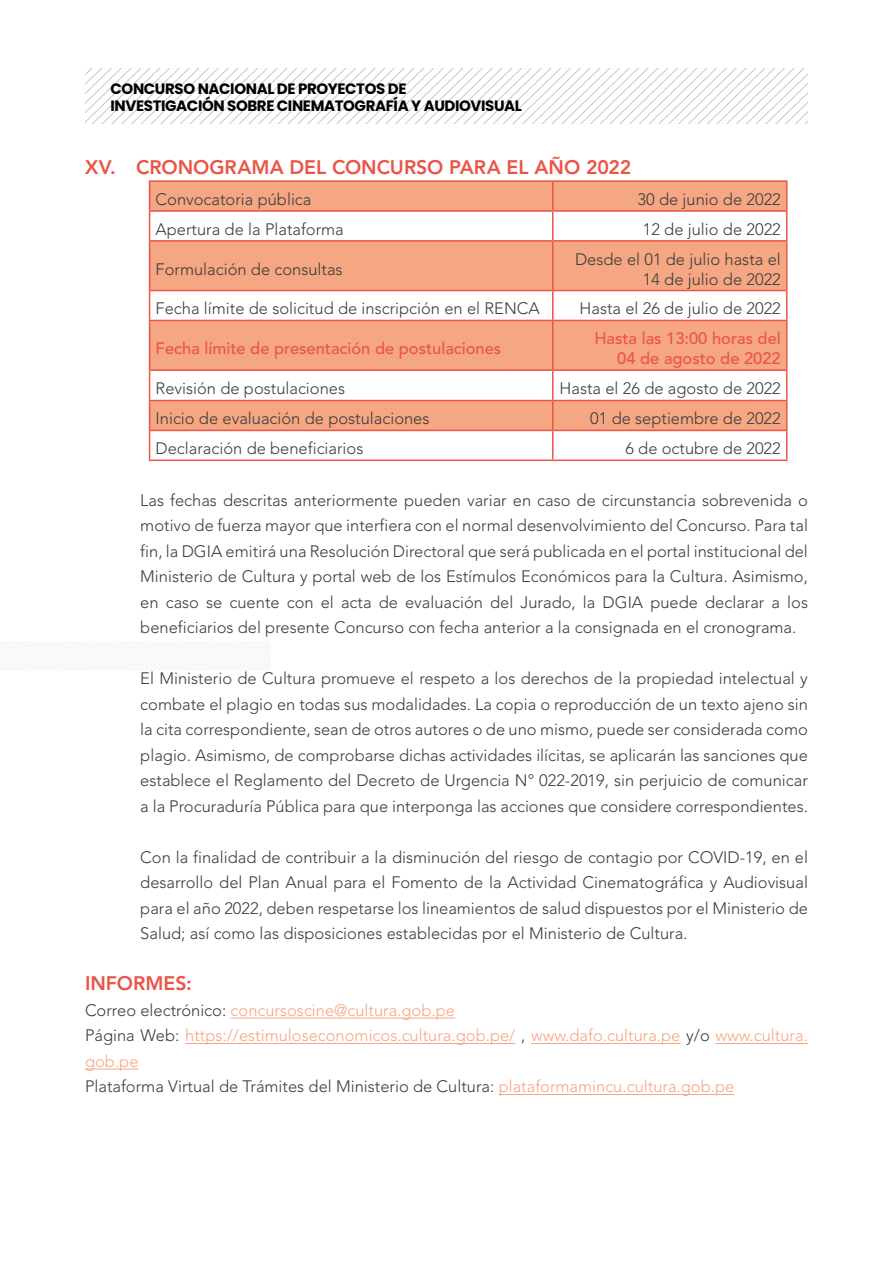
<style>
.page{position:relative;width:893px;height:1263px;background:#fff}
.page>*{position:absolute;margin:0;border:0;box-sizing:border-box;transform-origin:0 0}
.t1{font:800 19.5px "Avenir";color:#eb5447}
.t2{font:300 16.5px/25.5px "Avenir";color:#3c3c3c;text-align:justify}
.t3{font:300 16.5px/25.5px "Avenir";color:#f5a682}
.t4{font:500 16.5px/19.8px "Avenir";color:#eb5447;text-align:right}
.t5{font:700 15px/16.5px "Poppins";letter-spacing:-.025em;color:#000}
.s1{color:#3c3c3c}
</style>
<div class="page">
<svg style="left:0;top:641px;width:270px;height:30px"></svg>
<svg style="left:85px;top:68px;width:723px;height:55px"></svg>
<hr style="left:231px;top:1017px;width:224px;height:1px;background:#f5a682">
<hr style="left:185px;top:1043px;width:330px;height:1px;background:#f5a682">
<hr style="left:531px;top:1043px;width:149px;height:1px;background:#f5a682">
<hr style="left:716px;top:1043px;width:92px;height:1px;background:#f5a682">
<hr style="left:85px;top:1068px;width:54px;height:1px;background:#f5a682">
<hr style="left:499px;top:1094px;width:235px;height:1px;background:#f5a682">
<svg style="left:150px;top:182px;width:636px;height:248px;fill:#f5a682"></svg>
<hr style="left:149px;top:180px;width:404px;height:2px;background:#eb5447">
<hr style="left:553px;top:180px;width:235px;height:2px;background:#eb5447">
<hr style="left:552px;top:182px;width:2px;height:28px;background:#eb5447">
<hr style="left:786px;top:182px;width:2px;height:28px;background:#eb5447">
<hr style="left:149px;top:210px;width:404px;height:2px;background:#eb5447">
<svg style="left:149px;top:182px;width:1px;height:58px"></svg>
<hr style="left:553px;top:210px;width:235px;height:2px;background:#eb5447">
<hr style="left:552px;top:212px;width:2px;height:28px;background:#eb5447">
<hr style="left:786px;top:212px;width:2px;height:28px;background:#eb5447">
<hr style="left:149px;top:240px;width:404px;height:2px;background:#eb5447">
<hr style="left:149px;top:242px;width:1px;height:48px;background:#eb5447">
<hr style="left:553px;top:240px;width:235px;height:2px;background:#eb5447">
<hr style="left:552px;top:242px;width:2px;height:48px;background:#eb5447">
<hr style="left:786px;top:242px;width:2px;height:48px;background:#eb5447">
<hr style="left:149px;top:290px;width:404px;height:1px;background:#eb5447">
<svg style="left:149px;top:291px;width:1px;height:29px"></svg>
<hr style="left:553px;top:290px;width:235px;height:1px;background:#eb5447">
<hr style="left:552px;top:291px;width:2px;height:29px;background:#eb5447">
<hr style="left:786px;top:291px;width:2px;height:29px;background:#eb5447">
<hr style="left:149px;top:320px;width:404px;height:1px;background:#eb5447">
<hr style="left:149px;top:321px;width:1px;height:48px;background:#eb5447">
<hr style="left:553px;top:320px;width:235px;height:1px;background:#eb5447">
<hr style="left:552px;top:321px;width:2px;height:48px;background:#eb5447">
<hr style="left:786px;top:321px;width:2px;height:48px;background:#eb5447">
<hr style="left:149px;top:369px;width:404px;height:2px;background:#eb5447">
<hr style="left:553px;top:369px;width:235px;height:2px;background:#eb5447">
<hr style="left:552px;top:371px;width:2px;height:29px;background:#eb5447">
<hr style="left:786px;top:371px;width:2px;height:29px;background:#eb5447">
<hr style="left:149px;top:400px;width:404px;height:1px;background:#eb5447">
<hr style="left:553px;top:400px;width:235px;height:1px;background:#eb5447">
<hr style="left:552px;top:401px;width:2px;height:29px;background:#eb5447">
<hr style="left:786px;top:401px;width:2px;height:29px;background:#eb5447">
<hr style="left:149px;top:430px;width:404px;height:1px;background:#eb5447">
<svg style="left:149px;top:371px;width:1px;height:88px"></svg>
<hr style="left:553px;top:430px;width:235px;height:1px;background:#eb5447">
<hr style="left:552px;top:431px;width:2px;height:28px;background:#eb5447">
<hr style="left:786px;top:431px;width:2px;height:28px;background:#eb5447">
<hr style="left:149px;top:459px;width:404px;height:2px;background:#eb5447">
<hr style="left:553px;top:459px;width:235px;height:2px;background:#eb5447">
<p class="t5" style="left:111px;top:81px;width:413px">CONCURSO NACIONAL DE PROYECTOS DE<br>INVESTIGACIÓN SOBRE CINEMATOGRAFÍA Y AUDIOVISUAL</p>
<p class="t1" style="left:85px;top:153px;width:548px">XV. CRONOGRAMA DEL CONCURSO PARA EL AÑO 2022</p>
<p class="t2" style="left:156px;top:187px;width:157px">Convocatoria pública</p>
<p class="t2" style="left:638px;top:187px;width:145px">30 de junio de 2022</p>
<p class="t2" style="left:156px;top:217px;width:190px">Apertura de la Plataforma</p>
<p class="t2" style="left:643px;top:217px;width:140px">12 de julio de 2022</p>
<p class="t2" style="left:156px;top:257px;width:189px">Formulación de consultas</p>
<p class="t2" style="left:575px;top:250px;width:207px;line-height:19.8px;text-align:right">Desde el 01 de julio hasta el<br>14 de julio de 2022</p>
<p class="t2" style="left:156px;top:296px;width:386px">Fecha límite de solicitud de inscripción en el RENCA</p>
<p class="t2" style="left:579px;top:296px;width:203px">Hasta el 26 de julio de 2022</p>
<p class="t4" style="left:156px;top:339px;width:347px">Fecha límite de presentación de postulaciones</p>
<p class="t4" style="left:594px;top:329px;width:188px">Hasta las 13:00 horas del<br>04 de agosto de 2022</p>
<p class="t2" style="left:156px;top:376px;width:191px">Revisión de postulaciones</p>
<p class="t2" style="left:560px;top:376px;width:223px">Hasta el 26 de agosto de 2022</p>
<p class="t2" style="left:156px;top:406px;width:275px">Inicio de evaluación de postulaciones</p>
<p class="t2" style="left:590px;top:406px;width:192px">01 de septiembre de 2022</p>
<p class="t2" style="left:156px;top:436px;width:209px">Declaración de beneficiarios</p>
<p class="t2" style="left:625px;top:436px;width:157px">6 de octubre de 2022</p>
<p class="t2" style="left:140px;top:488px;width:669px">Las fechas descritas anteriormente pueden variar en caso de circunstancia sobrevenida o motivo de fuerza mayor que interfiera con el normal desenvolvimiento del Concurso. Para tal fin, la DGIA emitirá una Resolución Directoral que será publicada en el portal institucional del Ministerio de Cultura y portal web de los Estímulos Económicos para la Cultura. Asimismo, en caso se cuente con el acta de evaluación del Jurado, la DGIA puede declarar a los beneficiarios del presente Concurso con fecha anterior a la consignada en el cronograma.</p>
<p class="t2" style="left:140px;top:666px;width:669px">El Ministerio de Cultura promueve el respeto a los derechos de la propiedad intelectual y combate el plagio en todas sus modalidades. La copia o reproducción de un texto ajeno sin la cita correspondiente, sean de otros autores o de uno mismo, puede ser considerada como plagio. Asimismo, de comprobarse dichas actividades ilícitas, se aplicarán las sanciones que establece el Reglamento del Decreto de Urgencia N° 022-2019, sin perjuicio de comunicar a la Procuraduría Pública para que interponga las acciones que considere correspondientes.</p>
<p class="t2" style="left:140px;top:845px;width:669px">Con la finalidad de contribuir a la disminución del riesgo de contagio por COVID-19, en el desarrollo del Plan Anual para el Fomento de la Actividad Cinematográfica y Audiovisual para el año 2022, deben respetarse los lineamientos de salud dispuestos por el Ministerio de Salud; así como las disposiciones establecidas por el Ministerio de Cultura.</p>
<p class="t1" style="left:85px;top:969px;width:108px">INFORMES:</p>
<p class="t3" style="left:85px;top:998px;width:724px"><span class="s1">Correo electrónico:</span> concursoscine@cultura.gob.pe<br><span class="s1">Página Web:</span> https://estimuloseconomicos.cultura.gob.pe/ <span class="s1">,</span> www.dafo.cultura.pe <span class="s1">y/o</span> www.cultura. gob.pe<br><span class="s1">Plataforma Virtual de Trámites del Ministerio de Cultura:</span> plataformamincu.cultura.gob.pe</p>
</div>
